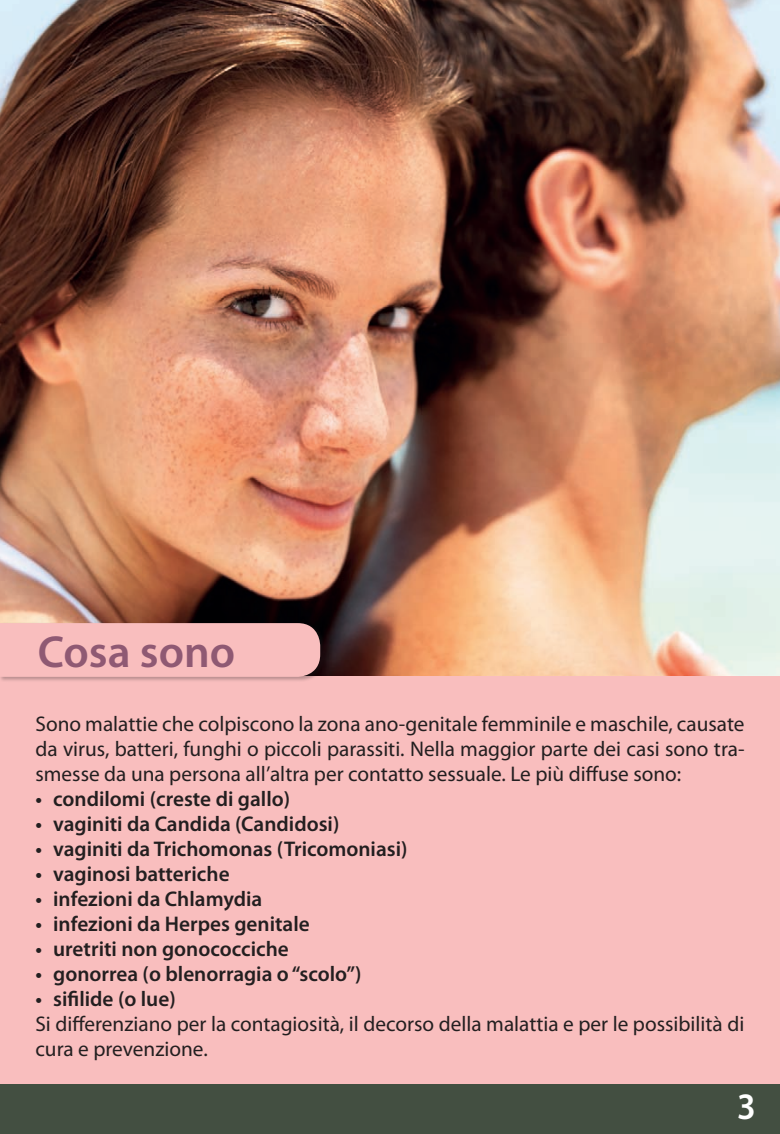
<style>
.page{position:relative;width:780px;height:1134px;background:#fff}
.page>*{position:absolute;margin:0;border:0;box-sizing:border-box;transform-origin:0 0}
.t1{font:600 45px "Myriad Pro";color:#8f5973}
.t2{font:600 37.5px "Myriad Pro";color:#fff;scale:.93 1}
.t3{font:21.25px/25px "Myriad Pro";color:#231f20;text-align:justify}
.t4{font:600 21.25px "Myriad Pro";color:#231f20}
</style>
<div class="page">
<svg style="left:0;top:0;width:1px;height:257px"></svg>
<img style="left:1px;top:0;width:779px;height:677px">
<div style="left:0;top:677px;width:780px;height:416px;background:#f9bebe"></div>
<div style="left:0;top:1084px;width:780px;height:50px;background:#434f41"></div>
<div style="left:0;top:622px;width:326px;height:60px;background:#231f20;opacity:.3"></div>
<div style="left:0;top:623px;width:320px;height:54px;background:#f9bebe"></div>
<h1 class="t1" style="left:38px;top:623px;width:199px">Cosa sono</h1>
<p class="t3" style="left:35px;top:711px;width:710px">Sono malattie che colpiscono la zona ano-genitale femminile e maschile, causate da virus, batteri, funghi o piccoli parassiti. Nella maggior parte dei casi sono tra&shy;smesse da una persona all’altra per contatto sessuale. Le più diffuse sono:</p>
<p class="t4" style="left:35px;top:785px;width:256px">• condilomi (creste di gallo)</p>
<p class="t4" style="left:35px;top:810px;width:305px">• vaginiti da Candida (Candidosi)</p>
<p class="t4" style="left:35px;top:835px;width:373px">• vaginiti da Trichomonas (Tricomoniasi)</p>
<p class="t4" style="left:35px;top:860px;width:196px">• vaginosi batteriche</p>
<p class="t4" style="left:35px;top:885px;width:228px">• infezioni da Chlamydia</p>
<p class="t4" style="left:35px;top:910px;width:276px">• infezioni da Herpes genitale</p>
<p class="t4" style="left:35px;top:935px;width:255px">• uretriti non gonococciche</p>
<p class="t4" style="left:35px;top:960px;width:328px">• gonorrea (o blenorragia o“scolo”)</p>
<p class="t4" style="left:35px;top:985px;width:142px">• sifilide (o lue)</p>
<p class="t3" style="left:35px;top:1011px;width:710px">Si differenziano per la contagiosità, il decorso della malattia e per le possibilità di cura e prevenzione.</p>
<h2 class="t2" style="left:737px;top:1082px;width:22px">3</h2>
</div>
